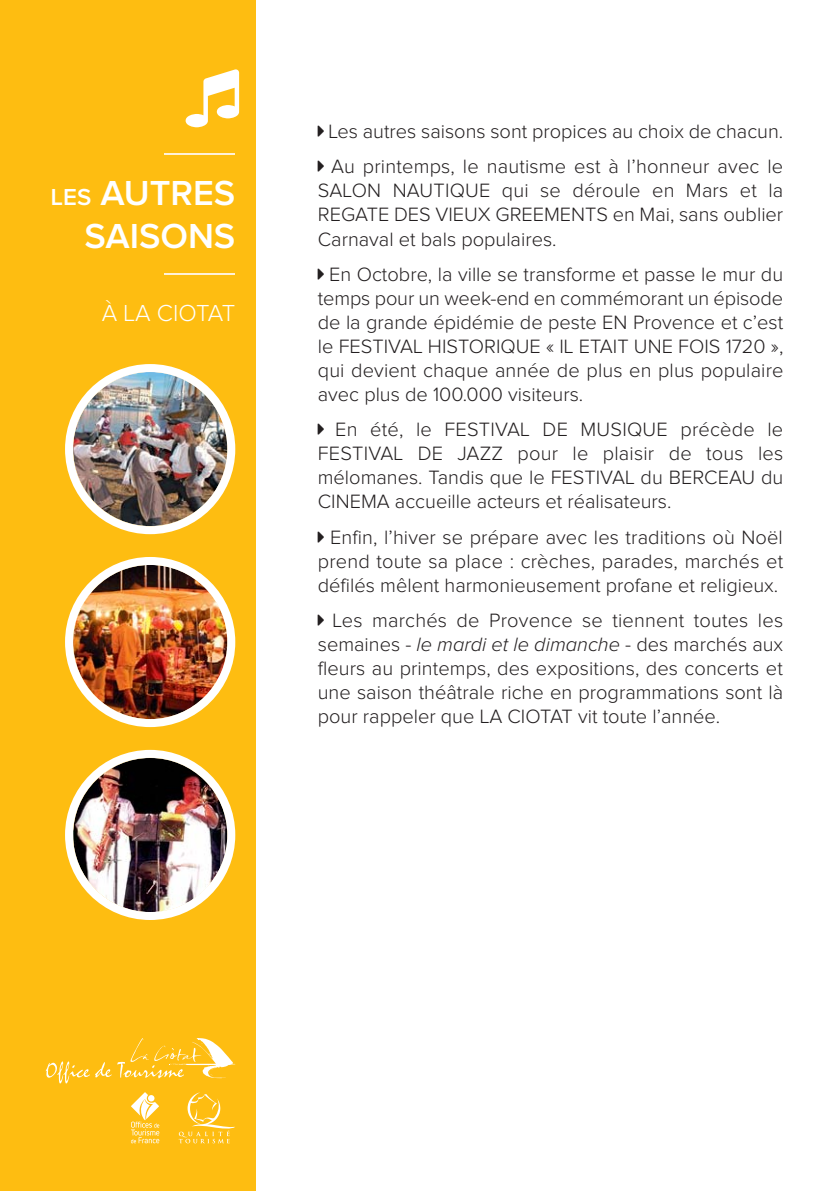
<style>
.page{position:relative;width:840px;height:1191px;background:#fff}
.page>*{position:absolute;margin:0;border:0;box-sizing:border-box;transform-origin:0 0}
.t1{font:600 36px/43.2px "Proxima Nova";color:#fff;text-align:right}
.t2{font:300 24px "Proxima Nova";letter-spacing:-.015em;color:#fff}
.t3{font:300 20px/24px "Proxima Nova";color:#231f20;text-align:justify}
.s1{font-size:24px}
.s2{font-style:italic}
</style>
<div class="page">
<div style="left:0;top:0;width:255px;height:1191px;background:#febd11"></div>
<hr style="left:164px;top:154px;width:71px;height:1px;background:#fff1d9">
<hr style="left:164px;top:274px;width:71px;height:1px;background:#fff1d9">
<img style="left:65px;top:364px;width:170px;height:170px">
<img style="left:65px;top:557px;width:170px;height:170px">
<img style="left:65px;top:750px;width:170px;height:170px">
<svg style="left:46px;top:1038px;width:189px;height:45px"></svg>
<svg style="left:131px;top:1092px;width:28px;height:51px"></svg>
<svg style="left:179px;top:1092px;width:56px;height:51px"></svg>
<h1 class="t1" style="left:51px;top:173px;width:186px"><span class="s1">LES</span> AUTRES<br>SAISONS</h1>
<p class="t2" style="left:102px;top:304px;width:135px">À LA CIOTAT</p>
<p class="t3" style="left:328px;top:116px;width:456px;line-height:35.4px">Les autres saisons sont propices au choix de chacun.<br>Au printemps, le nautisme est à l’honneur avec le</p>
<p class="t3" style="left:317px;top:181px;width:466px">SALON NAUTIQUE qui se déroule en Mars et la REGATE DES VIEUX GREEMENTS en Mai, sans oublier Carnaval et bals populaires.</p>
<p class="t3" style="left:317px;top:264px;width:467px;text-indent:11px">En Octobre, la ville se transforme et passe le mur du temps pour un week-end en commémorant un épisode de la grande épidémie de peste EN Provence et c’est le FESTIVAL HISTORIQUE « IL ETAIT UNE FOIS 1720 », qui devient chaque année de plus en plus populaire avec plus de 100.000 visiteurs.</p>
<p class="t3" style="left:317px;top:419px;width:467px;text-indent:17px">En été, le FESTIVAL DE MUSIQUE précède le FESTIVAL DE JAZZ pour le plaisir de tous les mélomanes. Tandis que le FESTIVAL du BERCEAU du CINEMA accueille acteurs et réalisateurs.</p>
<p class="t3" style="left:317px;top:527px;width:466px;text-align:center">Enfin, l’hiver se prépare avec les traditions où Noël prend toute sa place : crèches, parades, marchés et défilés mêlent harmonieusement profane et religieux.</p>
<p class="t3" style="left:317px;top:610px;width:466px;text-indent:15px">Les marchés de Provence se tiennent toutes les semaines - <span class="s2">le mardi et le dimanche</span> - des marchés aux fleurs au printemps, des expositions, des concerts et une saison théâtrale riche en programmations sont là pour rappeler que LA CIOTAT vit toute l’année.</p>
</div>
